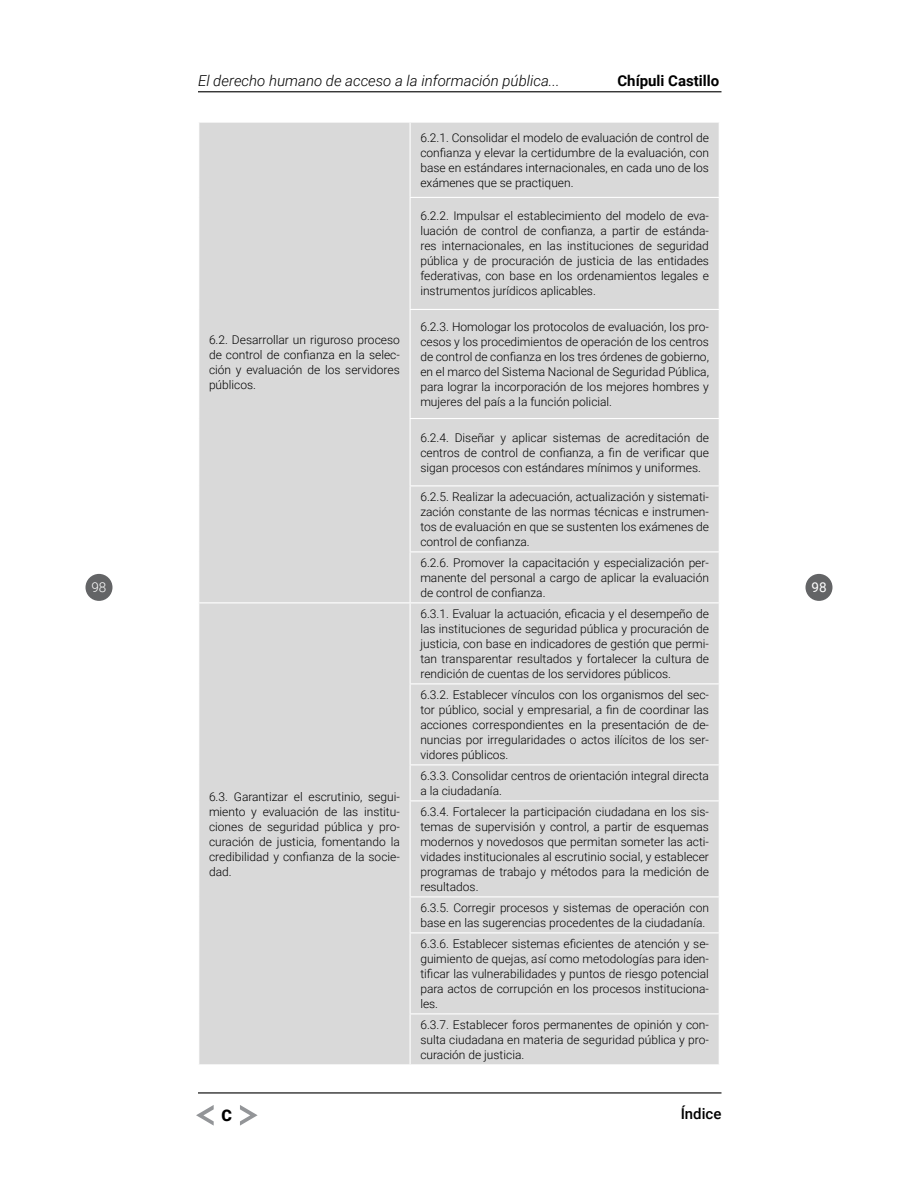
<style>
.page{position:relative;width:918px;height:1188px;background:#fff}
.page>*{position:absolute;margin:0;border:0;box-sizing:border-box;transform-origin:0 0}
.t1{font:900 16.05px "Roboto";color:#000}
.t2{font:italic 300 15px "Roboto";color:#000}
.t3{font:700 15px "Roboto";color:#000}
.t4{font:500 15px "Roboto";color:#000}
.t5{font:300 13.5px "Roboto";color:#fff}
.t6{font:13.5px "Roboto";color:#fff}
.t7{font:300 12px/15px "Roboto";color:#000;text-align:justify}
</style>
<div class="page">
<div style="left:86px;top:574px;width:26px;height:27px;background:#636466;border-radius:50%"></div>
<div style="left:806px;top:574px;width:27px;height:27px;background:#636466;border-radius:50%"></div>
<hr style="left:198px;top:91px;width:524px;height:1px;background:#000">
<hr style="left:198px;top:1092px;width:524px;height:2px;background:#000">
<svg style="left:196px;top:1105px;width:18px;height:21px"></svg>
<svg style="left:240px;top:1105px;width:18px;height:21px"></svg>
<div style="left:199px;top:123px;width:520px;height:479px;background:#d9d9d9"></div>
<div style="left:199px;top:603px;width:520px;height:461px;background:#d9d9d9"></div>
<hr style="left:410px;top:123px;width:1px;height:74px;background:#fff">
<hr style="left:410px;top:197px;width:310px;height:1px;background:#fff">
<hr style="left:410px;top:198px;width:1px;height:111px;background:#fff">
<hr style="left:410px;top:309px;width:310px;height:1px;background:#fff">
<hr style="left:410px;top:310px;width:1px;height:108px;background:#fff">
<hr style="left:410px;top:418px;width:310px;height:1px;background:#fff">
<hr style="left:410px;top:419px;width:1px;height:66px;background:#fff">
<hr style="left:410px;top:485px;width:310px;height:1px;background:#fff">
<hr style="left:410px;top:486px;width:1px;height:65px;background:#fff">
<hr style="left:410px;top:551px;width:310px;height:1px;background:#fff">
<hr style="left:410px;top:552px;width:1px;height:50px;background:#fff">
<hr style="left:410px;top:603px;width:1px;height:80px;background:#fff">
<hr style="left:410px;top:683px;width:310px;height:1px;background:#fff">
<hr style="left:410px;top:684px;width:1px;height:80px;background:#fff">
<hr style="left:410px;top:764px;width:310px;height:1px;background:#fff">
<hr style="left:410px;top:765px;width:1px;height:35px;background:#fff">
<hr style="left:410px;top:800px;width:310px;height:1px;background:#fff">
<hr style="left:410px;top:801px;width:1px;height:95px;background:#fff">
<hr style="left:410px;top:896px;width:310px;height:1px;background:#fff">
<hr style="left:410px;top:897px;width:1px;height:35px;background:#fff">
<hr style="left:410px;top:932px;width:310px;height:1px;background:#fff">
<hr style="left:410px;top:933px;width:1px;height:80px;background:#fff">
<hr style="left:410px;top:1013px;width:310px;height:1px;background:#fff">
<hr style="left:410px;top:1014px;width:1px;height:50px;background:#fff">
<p class="t2" style="left:198px;top:70px;width:363px">El derecho humano de acceso a la información pública...</p>
<p class="t3" style="left:617px;top:70px;width:103px">Chípuli Castillo</p>
<p class="t7" style="left:420px;top:130px;width:290px">6.2.1. Consolidar el modelo de evaluación de control de confianza y elevar la certidumbre de la evaluación, con base en estándares internacionales, en cada uno de los exámenes que se practiquen.</p>
<p class="t7" style="left:420px;top:208px;width:290px">6.2.2. Impulsar el establecimiento del modelo de eva&shy;luación de control de confianza, a partir de estánda&shy;res internacionales, en las instituciones de seguridad pública y de procuración de justicia de las entidades federativas, con base en los ordenamientos legales e instrumentos jurídicos aplicables.</p>
<p class="t7" style="left:420px;top:319px;width:290px">6.2.3. Homologar los protocolos de evaluación, los pro&shy;cesos y los procedimientos de operación de los centros de control de confianza en los tres órdenes de gobierno, en el marco del Sistema Nacional de Seguridad Pública, para lograr la incorporación de los mejores hombres y mujeres del país a la función policial.</p>
<p class="t7" style="left:420px;top:429px;width:290px">6.2.4. Diseñar y aplicar sistemas de acreditación de centros de control de confianza, a fin de verificar que sigan procesos con estándares mínimos y uniformes.</p>
<p class="t7" style="left:420px;top:489px;width:290px">6.2.5. Realizar la adecuación, actualización y sistemati&shy;zación constante de las normas técnicas e instrumen&shy;tos de evaluación en que se sustenten los exámenes de control de confianza.</p>
<p class="t7" style="left:420px;top:555px;width:290px">6.2.6. Promover la capacitación y especialización per&shy;manente del personal a cargo de aplicar la evaluación de control de confianza.</p>
<p class="t7" style="left:209px;top:332px;width:192px">6.2. Desarrollar un riguroso proceso de control de confianza en la selec&shy;ción y evaluación de los servidores públicos.</p>
<p class="t5" style="left:92px;top:578px;width:16px">98</p>
<p class="t6" style="left:811px;top:578px;width:17px">98</p>
<p class="t7" style="left:209px;top:789px;width:192px">6.3. Garantizar el escrutinio, segui&shy;miento y evaluación de las institu&shy;ciones de seguridad pública y pro&shy;curación de justicia, fomentando la credibilidad y confianza de la socie&shy;dad.</p>
<p class="t7" style="left:420px;top:606px;width:290px">6.3.1. Evaluar la actuación, eficacia y el desempeño de las instituciones de seguridad pública y procuración de justicia, con base en indicadores de gestión que permi&shy;tan transparentar resultados y fortalecer la cultura de rendición de cuentas de los servidores públicos.</p>
<p class="t7" style="left:420px;top:687px;width:290px">6.3.2. Establecer vínculos con los organismos del sec&shy;tor público, social y empresarial, a fin de coordinar las acciones correspondientes en la presentación de de&shy;nuncias por irregularidades o actos ilícitos de los ser&shy;vidores públicos.</p>
<p class="t7" style="left:420px;top:768px;width:290px">6.3.3. Consolidar centros de orientación integral directa a la ciudadanía.</p>
<p class="t7" style="left:420px;top:804px;width:290px">6.3.4. Fortalecer la participación ciudadana en los sis&shy;temas de supervisión y control, a partir de esquemas modernos y novedosos que permitan someter las acti&shy;vidades institucionales al escrutinio social, y establecer programas de trabajo y métodos para la medición de resultados.</p>
<p class="t7" style="left:420px;top:900px;width:290px">6.3.5. Corregir procesos y sistemas de operación con base en las sugerencias procedentes de la ciudadanía.</p>
<p class="t7" style="left:420px;top:936px;width:290px">6.3.6. Establecer sistemas eficientes de atención y se&shy;guimiento de quejas, así como metodologías para iden&shy;tificar las vulnerabilidades y puntos de riesgo potencial para actos de corrupción en los procesos instituciona&shy;les.</p>
<p class="t7" style="left:420px;top:1017px;width:290px">6.3.7. Establecer foros permanentes de opinión y con&shy;sulta ciudadana en materia de seguridad pública y pro&shy;curación de justicia.</p>
<h1 class="t1" style="left:221px;top:1104px;width:12px">C</h1>
<p class="t4" style="left:681px;top:1103px;width:42px">Índice</p>
</div>
